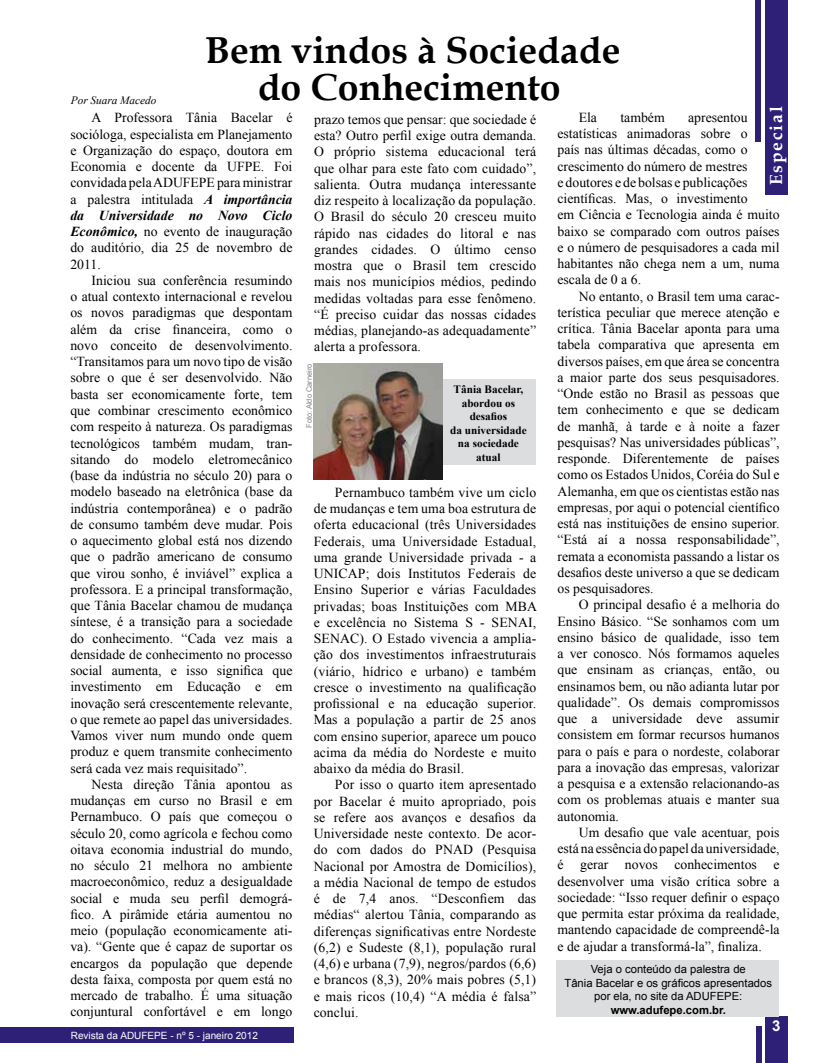
<style>
.page{position:relative;width:815px;height:1063px;background:#fff}
.page>*{position:absolute;margin:0;border:0;box-sizing:border-box;transform-origin:0 0}
.t1{font:700 37.5px/37.5px "Book Antiqua";color:#000;text-align:center}
.t2{font:700 17.5px "Book Antiqua";letter-spacing:.1em;color:#fff}
.t3{font:700 15px "Arial";color:#fff}
.t4{font:13.75px/16.2px "Times New Roman";color:#000;text-align:justify}
.t5{font:11.25px/13.5px "Arial";color:#000;text-align:center}
.t6{font:700 11.25px/13.5px "Times New Roman";color:#000;text-align:center}
.t7{font:700 11.25px "Arial";color:#000}
.t8{font:italic 11.25px "Times New Roman";color:#000}
.t9{font:10px "Arial";color:#fff}
.t10{font:7.5px "Arial";color:#808285}
.s1{font-weight:700;font-style:italic}
</style>
<div class="page">
<div style="left:765px;top:0;width:22px;height:195px;background:#2e2076"></div>
<div style="left:755px;top:0;width:6px;height:142px;background:#2e2076"></div>
<div style="left:765px;top:1016px;width:22px;height:47px;background:#2e2076"></div>
<div style="left:756px;top:1027px;width:6px;height:36px;background:#2e2076"></div>
<div style="left:0;top:1028px;width:293px;height:15px;background:#2e2076"></div>
<div style="left:314px;top:379px;width:222px;height:86px;background:#dcddde"></div>
<img style="left:314px;top:363px;width:128px;height:116px">
<div style="left:557px;top:960px;width:222px;height:57px;background:#dcddde"></div>
<p class="t8" style="left:71px;top:93px;width:87px">Por Suara Macedo</p>
<h1 class="t1" style="left:205px;top:31px;width:417px">Bem vindos à Sociedade do Conhecimento</h1>
<p class="t4" style="left:70px;top:110px;width:224px;text-indent:21px">A Professora Tânia Bacelar é socióloga, especialista em Planejamento e Organização do espaço, doutora em Economia e docente da UFPE. Foi convidada pela ADUFEPE para ministrar a palestra intitulada <span class="s1">A importância da Universidade no Novo Ciclo Econômico,</span> no evento de inauguração do auditório, dia 25 de novembro de 2011.</p>
<p class="t4" style="left:70px;top:272px;width:224px;text-indent:21px">Iniciou sua conferência resumindo o atual contexto internacional e revelou os novos paradigmas que despontam além da crise financeira, como o novo conceito de desenvolvimento. “Transitamos para um novo tipo de visão sobre o que é ser desenvolvido. Não basta ser economicamente forte, tem que combinar crescimento econômico com respeito à natureza. Os paradigmas tecnológicos também mudam, tran&shy;sitando do modelo eletromecânico (base da indústria no século 20) para o modelo baseado na eletrônica (base da indústria contemporânea) e o padrão de consumo também deve mudar. Pois o aquecimento global está nos dizendo que o padrão americano de consumo que virou sonho, é inviável” explica a professora. E a principal transformação, que Tânia Bacelar chamou de mudança síntese, é a transição para a sociedade do conhecimento. “Cada vez mais a densidade de conhecimento no processo social aumenta, e isso significa que investimento em Educação e em inovação será crescentemente relevante, o que remete ao papel das universidades.<br>Vamos viver num mundo onde quem produz e quem transmite conhecimento será cada vez mais requisitado”.</p>
<p class="t4" style="left:70px;top:776px;width:224px;text-indent:21px">Nesta direção Tânia apontou as mudanças em curso no Brasil e em Pernambuco. O país que começou o século 20, como agrícola e fechou como oitava economia industrial do mundo, no século 21 melhora no ambiente macroeconômico, reduz a desigualdade social e muda seu perfil demográ&shy;fico. A pirâmide etária aumentou no meio (população economicamente ati&shy;va). “Gente que é capaz de suportar os encargos da população que depende desta faixa, composta por quem está no mercado de trabalho. É uma situação conjuntural confortável e em longo</p>
<p class="t9" style="left:71px;top:1029px;width:189px">Revista da ADUFEPE - nº 5 - janeiro 2012</p>
<p class="t4" style="left:314px;top:111px;width:224px">prazo temos que pensar: que sociedade é esta? Outro perfil exige outra demanda.<br>O próprio sistema educacional terá que olhar para este fato com cuidado”, salienta. Outra mudança interessante diz respeito à localização da população.<br>O Brasil do século 20 cresceu muito rápido nas cidades do litoral e nas grandes cidades. O último censo mostra que o Brasil tem crescido mais nos municípios médios, pedindo medidas voltadas para esse fenômeno. “É preciso cuidar das nossas cidades médias, planejando-as adequadamente” alerta a professora.</p>
<p class="t10" style="left:304px;top:428px;width:66px;rotate:-90deg">Foto: Aldo Carneiro</p>
<p class="t6" style="left:450px;top:382px;width:78px">Tânia Bacelar, abordou os desafios<br>da universidade na sociedade atual</p>
<p class="t4" style="left:314px;top:484px;width:225px;text-indent:21px">Pernambuco também vive um ciclo de mudanças e tem uma boa estrutura de oferta educacional (três Universidades Federais, uma Universidade Estadual, uma grande Universidade privada - a UNICAP; dois Institutos Federais de Ensino Superior e várias Faculdades privadas; boas Instituições com MBA e excelência no Sistema S - SENAI, SENAC). O Estado vivencia a amplia&shy;ção dos investimentos infraestruturais (viário, hídrico e urbano) e também cresce o investimento na qualificação profissional e na educação superior.<br>Mas a população a partir de 25 anos com ensino superior, aparece um pouco acima da média do Nordeste e muito abaixo da média do Brasil.</p>
<p class="t4" style="left:314px;top:777px;width:224px;text-indent:21px">Por isso o quarto item apresentado por Bacelar é muito apropriado, pois se refere aos avanços e desafios da Universidade neste contexto. De acor&shy;do com dados do PNAD (Pesquisa Nacional por Amostra de Domicílios), a média Nacional de tempo de estudos é de 7,4 anos. “Desconfiem das médias“ alertou Tânia, comparando as diferenças significativas entre Nordeste (6,2) e Sudeste (8,1), população rural (4,6) e urbana (7,9), negros/pardos (6,6) e brancos (8,3), 20% mais pobres (5,1) e mais ricos (10,4) “A média é falsa” conclui.</p>
<p class="t2" style="left:764px;top:185px;width:80px;rotate:-90deg">Especial</p>
<p class="t4" style="left:579px;top:109px;width:20px">Ela</p>
<p class="t4" style="left:620px;top:109px;width:46px">também</p>
<p class="t4" style="left:557px;top:109px;width:224px;text-align:left;text-indent:131px">apresentou estatísticas animadoras sobre o<br>país nas últimas décadas, como o crescimento do número de mestres<br>e doutores e de bolsas e publicações científicas. Mas, o investimento<br>em Ciência e Tecnologia ainda é muito baixo se comparado com outros países e o número de pesquisadores a cada mil habitantes não chega nem a um, numa escala de 0 a 6.</p>
<p class="t4" style="left:557px;top:288px;width:224px;text-indent:21px">No entanto, o Brasil tem uma carac&shy;terística peculiar que merece atenção e crítica. Tânia Bacelar aponta para uma tabela comparativa que apresenta em diversos países, em que área se concentra a maior parte dos seus pesquisadores. “Onde estão no Brasil as pessoas que tem conhecimento e que se dedicam de manhã, à tarde e à noite a fazer pesquisas? Nas universidades públicas”, responde. Diferentemente de países como os Estados Unidos, Coréia do Sul e Alemanha, em que os cientistas estão nas empresas, por aqui o potencial científico está nas instituições de ensino superior. “Está aí a nossa responsabilidade”, remata a economista passando a listar os desafios deste universo a que se dedicam os pesquisadores.</p>
<p class="t4" style="left:557px;top:596px;width:224px;text-indent:21px">O principal desafio é a melhoria do Ensino Básico. “Se sonhamos com um ensino básico de qualidade, isso tem a ver conosco. Nós formamos aqueles que ensinam as crianças, então, ou ensinamos bem, ou não adianta lutar por qualidade”. Os demais compromissos que a universidade deve assumir consistem em formar recursos humanos para o país e para o nordeste, colaborar para a inovação das empresas, valorizar a pesquisa e a extensão relacionando-as com os problemas atuais e manter sua autonomia.</p>
<p class="t4" style="left:557px;top:824px;width:224px;text-indent:21px">Um desafio que vale acentuar, pois está na essência do papel da universidade, é gerar novos conhecimentos e desenvolver uma visão crítica sobre a sociedade: “Isso requer definir o espaço que permita estar próxima da realidade, mantendo capacidade de compreendê-la e de ajudar a transformá-la”, finaliza.</p>
<p class="t5" style="left:564px;top:962px;width:209px">Veja o conteúdo da palestra de<br>Tânia Bacelar e os gráficos apresentados por ela, no site da ADUFEPE:</p>
<p class="t7" style="left:611px;top:1002px;width:117px">www.adufepe.com.br.</p>
<p class="t3" style="left:772px;top:1016px;width:10px">3</p>
</div>
